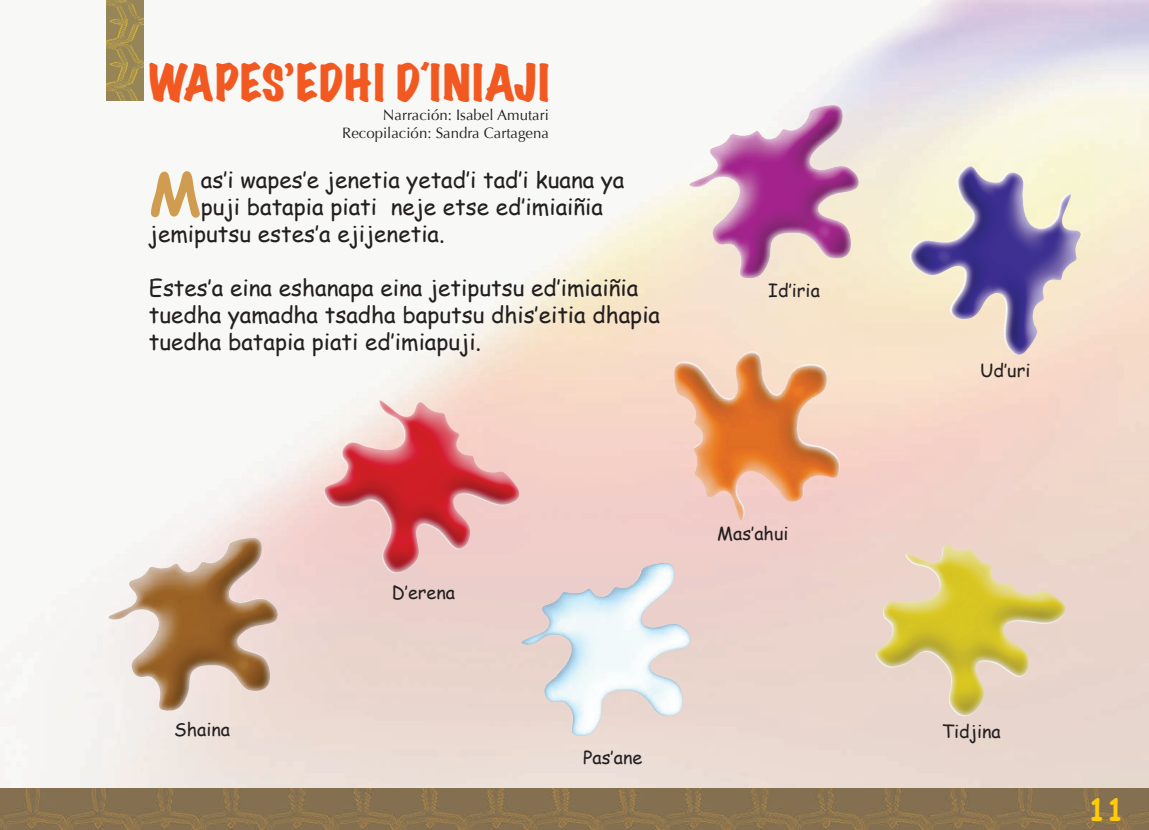
<style>
.page{position:relative;width:1149px;height:830px;background:#fff}
.page>*{position:absolute;margin:0;border:0;box-sizing:border-box;transform-origin:0 0}
.t1{font:700 58.8px "Comic Sans MS";color:#d09c50}
.t2{font:expanded 45px "Marker Felt";letter-spacing:.035em;color:#f15921}
.t3{font:700 30px "Comic Sans MS";color:#feca0a}
.t4{font:22.5px/27px "Comic Sans MS";color:#231f20}
.t5{font:18px "Comic Sans MS";color:#231f20}
.t6{font:15px/18px "Optima";color:#231f20;text-align:right}
</style>
<div class="page">
<img style="left:0;top:0;width:1148px;height:787px">
<svg style="left:0;top:787px;width:1148px;height:42px;fill:#847050"></svg>
<img style="left:992px;top:172px;width:31px;height:36px">
<img style="left:882px;top:600px;width:37px;height:31px">
<img style="left:131px;top:639px;width:24px;height:41px">
<img style="left:711px;top:207px;width:25px;height:41px">
<img style="left:767px;top:478px;width:41px;height:23px">
<img style="left:341px;top:442px;width:39px;height:29px">
<img style="left:544px;top:664px;width:24px;height:41px">
<img style="left:106px;top:0;width:37px;height:100px">
<h2 class="t2" style="left:149px;top:59px;width:402px">WAPES’EDHI D´INIAJI</h2>
<p class="t6" style="left:342px;top:106px;width:208px">Narración: Isabel Amutari<br>Recopilación: Sandra Cartagena</p>
<h1 class="t1" style="left:149px;top:150px;width:53px">M</h1>
<p class="t4" style="left:201px;top:165px;width:425px">as’i wapes’e jenetia yetad’i tad’i kuana ya</p>
<p class="t4" style="left:201px;top:192px;width:403px">puji batapia piati neje etse ed’imiaiñia</p>
<p class="t4" style="left:149px;top:219px;width:297px">jemiputsu estes’a ejijenetia.</p>
<p class="t4" style="left:149px;top:273px;width:512px">Estes’a eina eshanapa eina jetiputsu ed’imiaiñia tuedha yamadha tsadha baputsu dhis’eitia dhapia tuedha batapia piati ed’imiapuji.</p>
<p class="t5" style="left:768px;top:277px;width:53px">Id’iria</p>
<p class="t5" style="left:391px;top:579px;width:65px">D’erena</p>
<p class="t5" style="left:717px;top:520px;width:73px">Mas’ahui</p>
<p class="t5" style="left:979px;top:357px;width:52px">Ud’uri</p>
<p class="t5" style="left:174px;top:716px;width:57px">Shaina</p>
<p class="t5" style="left:941px;top:717px;width:60px">Tidjina</p>
<p class="t5" style="left:583px;top:743px;width:61px">Pas’ane</p>
<h3 class="t3" style="left:1087px;top:787px;width:38px">11</h3>
</div>
